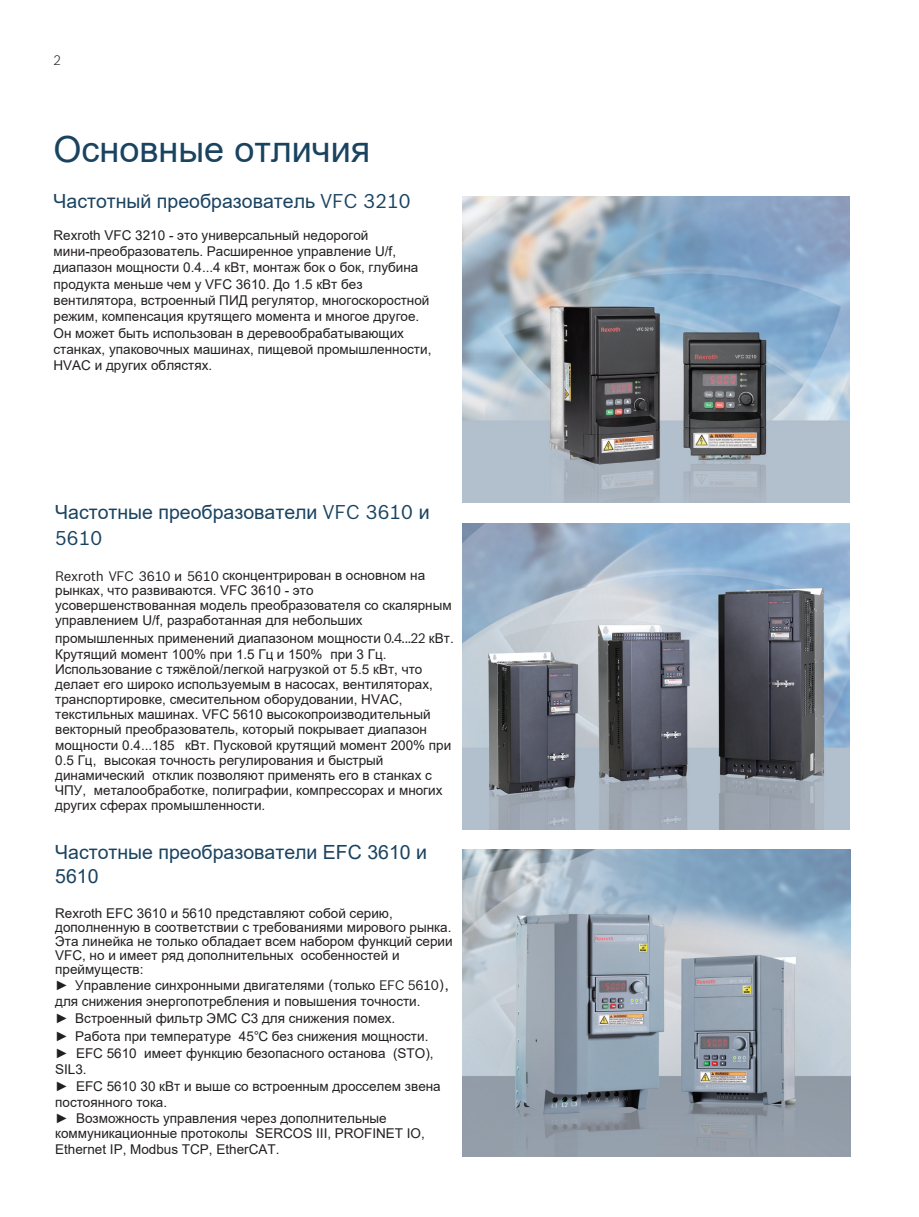
<style>
.page{position:relative;width:919px;height:1217px;background:#fff}
.page>*{position:absolute;margin:0;border:0;box-sizing:border-box;transform-origin:0 0}
.t1{font:36px "Arial";color:#1a4360}
.t2{font:19.5px/24px "Arial";color:#1a4360}
.t3{font:19.5px "Bosch Sans";color:#1a4360}
.t4{font:13.5px/15.1px "Arial";color:#231f20}
.t5{font:300 13.5px "Bosch Sans";color:#231f20}
.s1{font-family:"Bosch Sans"}
.s2{font-family:"Book Antiqua"}
</style>
<div class="page">
<img style="left:462px;top:523px;width:387px;height:306px">
<img style="left:462px;top:196px;width:387px;height:307px">
<img style="left:462px;top:849px;width:388px;height:307px">
<p class="t5" style="left:54px;top:51px;width:9px">2</p>
<h1 class="t1" style="left:54px;top:129px;width:318px">Основные отличия</h1>
<h2 class="t2" style="left:54px;top:189px;width:358px">Частотный преобразователь <span class="s1">VFC 3210</span></h2>
<p class="t4" style="left:54px;top:227px;width:379px;line-height:16.2px">Rexroth VFC 3210 - это универсальный недорогой мини-преобразователь. Расширенное управление U/f, диапазон мощности 0.4...4 кВт, монтаж бок о бок, глубина продукта меньше чем у VFC 3610. До 1.5 кВт без вентилятора, встроенный ПИД регулятор, многоскоростной режим, компенсация крутящего момента и многое другое.<br>Он может быть использован в деревообрабатывающих станках, упаковочных машинах, пищевой промышленности, HVAC и других облястях.</p>
<h2 class="t2" style="left:55px;top:500px;width:376px">Частотные преобразователи <span class="s1">VFC 3610</span> и</h2>
<h2 class="t3" style="left:55px;top:523px;width:48px">5610</h2>
<p class="t4" style="left:55px;top:567px;width:398px"><span class="s1">Rexroth VFC 3610</span> и <span class="s1">5610</span> сконцентрирован в основном на рынках, что развиваются. VFC 3610 - это усовершенствованная модель преобразователя со скалярным управлением U/f, разработанная для небольших</p>
<p class="t4" style="left:55px;top:630px;width:400px">промышленных применений диапазоном мощности <span class="s1">0.4...22</span> кВт.<br>Крутящий момент 100% при 1.5 Гц и 150% при 3 Гц.<br>Использование с тяжёлой/легкой нагрузкой от 5.5 кВт, что делает его широко используемым в насосах, вентиляторах, транспортировке, смесительном оборудовании, HVAC, текстильных машинах. VFC 5610 высокопроизводительный векторный преобразователь, который покрывает диапазон мощности 0.4...185 кВт. Пусковой крутящий момент 200% при 0.5 Гц, высокая точность регулирования и быстрый динамический отклик позволяют применять его в станках с ЧПУ, металообработке, полиграфии, компрессорах и многих других сферах промышленности.</p>
<h2 class="t2" style="left:55px;top:840px;width:373px">Частотные преобразователи EFC 3610 и<br>5610</h2>
<p class="t4" style="left:55px;top:906px;width:399px;line-height:14px">Rexroth EFC 3610 и 5610 представляют собой серию, дополненную в соответствии с требованиями мирового рынка.<br>Эта линейка не только обладает всем набором функций серии VFC, но и имеет ряд дополнительных особенностей и преймуществ:</p>
<p class="t4" style="left:55px;top:976px;width:395px;line-height:16.8px"><span class="s2">►</span> Управление синхронными двигателями <span class="s1">(</span>только <span class="s1">EFC 5610), </span>для снижения энергопотребления и повышения точности.<br><span class="s2">►</span> Встроенный фильтр ЭМС C3 для снижения помех.<br><span class="s2">►</span> Работа при температуре 45°C без снижения мощности.<br>► EFC 5610 имеет функцию безопасного останова (STO), SIL3.<br>► EFC 5610 30 кВт и выше со встроенным дросселем звена</p>
<p class="t4" style="left:55px;top:1093px;width:333px;line-height:16.8px">постоянного тока.<br>► Возможность управления через дополнительные</p>
<p class="t4" style="left:55px;top:1125px;width:371px">коммуникационные протоколы SERCOS III, PROFINET IO,<br>Ethernet IP, Modbus TCP, EtherCAT.</p>
</div>
